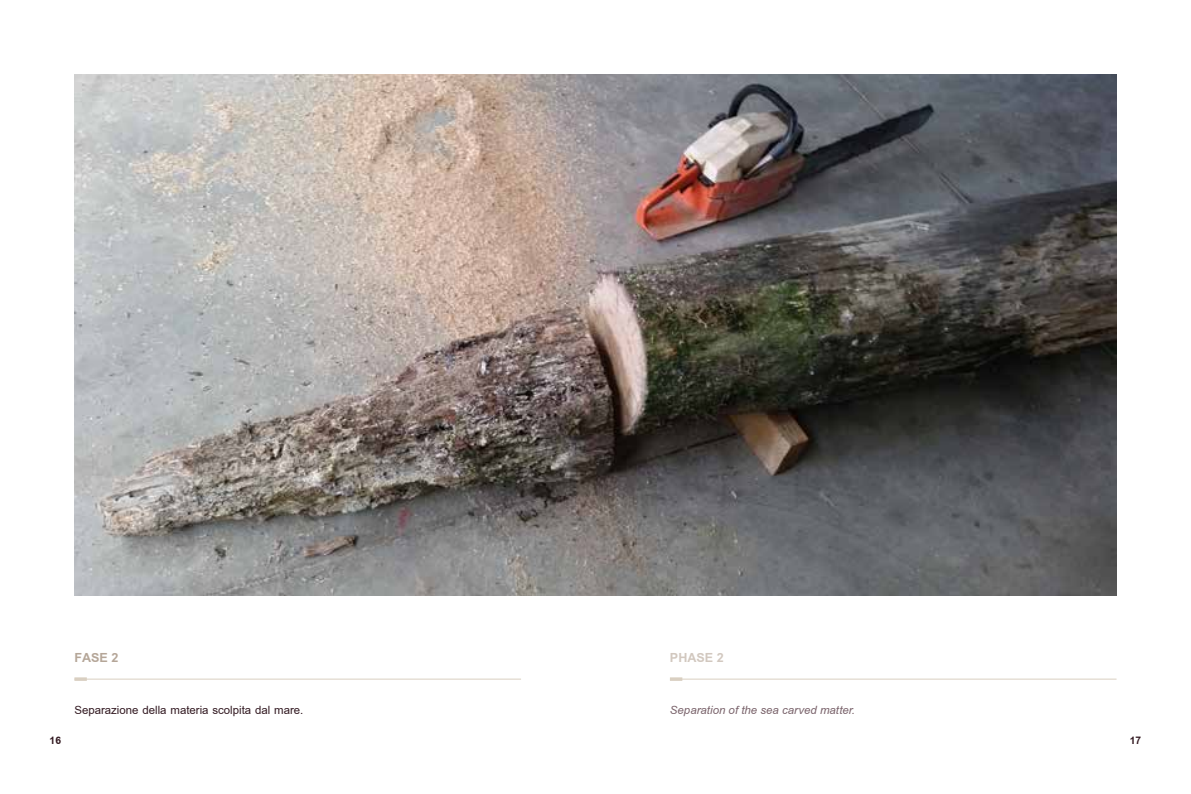
<style>
.page{position:relative;width:1191px;height:794px;background:#fff}
.page>*{position:absolute;margin:0;border:0;box-sizing:border-box;transform-origin:0 0}
.t1{font:700 19.25px "Browallia New";color:#d2c8bf}
.t2{font:700 19.25px "Browallia New";color:#b5a698}
.t3{font:17.5px "Browallia New";color:#321921}
.t4{font:italic 17.5px "Browallia New";color:#7a636b}
.t5{font:700 15.75px "Browallia New";color:#321921}
</style>
<div class="page">
<img style="left:74px;top:74px;width:1042px;height:521px">
<hr style="left:74px;top:679px;width:447px;height:1px;background:#d9cfc1">
<svg style="left:74px;top:677px;width:13px;height:4px"></svg>
<hr style="left:670px;top:679px;width:446px;height:1px;background:#d9cfc1">
<svg style="left:670px;top:677px;width:12px;height:4px"></svg>
<p class="t2" style="left:74px;top:645px;width:46px">FASE 2</p>
<p class="t3" style="left:74px;top:699px;width:230px">Separazione della materia scolpita dal mare.</p>
<p class="t1" style="left:670px;top:645px;width:55px">PHASE 2</p>
<p class="t4" style="left:670px;top:699px;width:187px">Separation of the sea carved matter.</p>
<p class="t5" style="left:50px;top:730px;width:13px">16</p>
<p class="t5" style="left:1130px;top:730px;width:13px">17</p>
</div>
